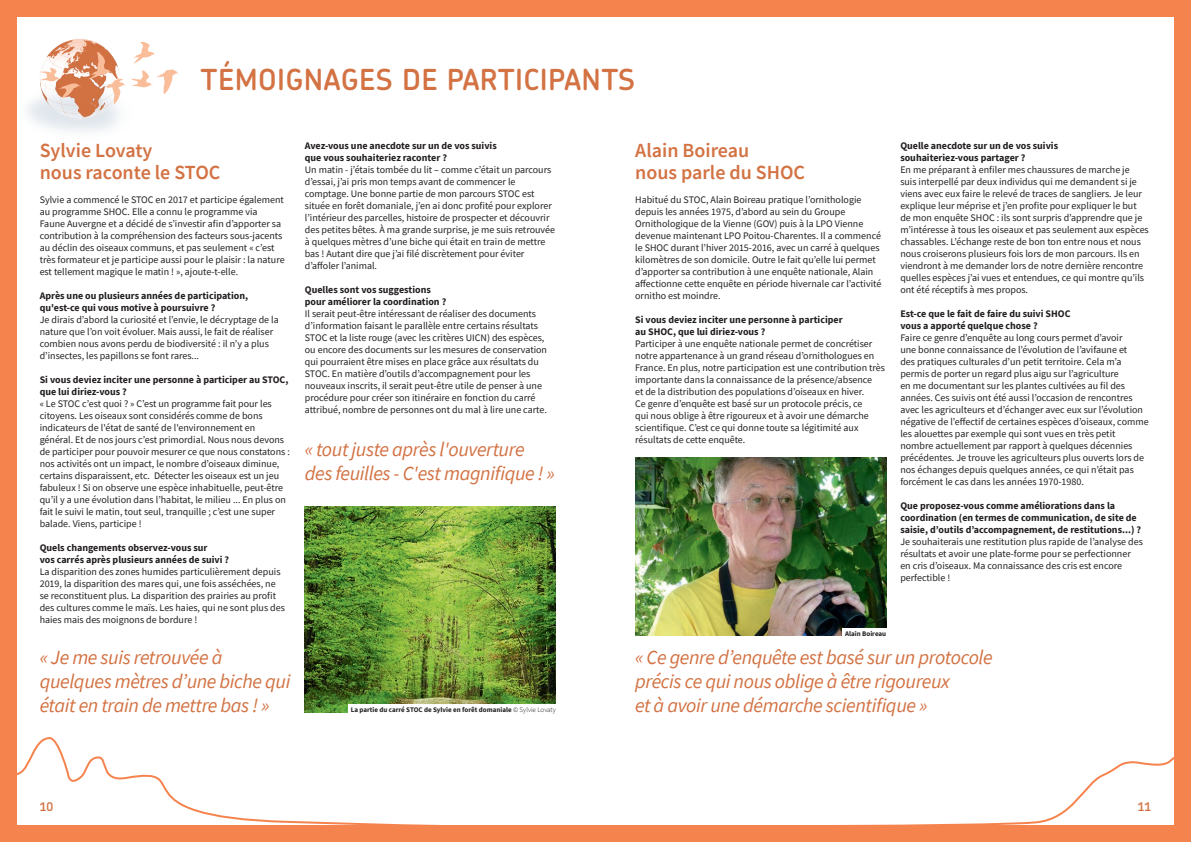
<style>
.page{position:relative;width:1191px;height:842px;background:#f5834e}
.page>*{position:absolute;margin:0;border:0;box-sizing:border-box;transform-origin:0 0}
.t1{font:600 29px "Chevin Pro";letter-spacing:.015em;color:#d37243}
.t2{font:italic 20px/24px "Source Sans Pro";letter-spacing:-.02em;color:#d37243}
.t3{font:600 20px/22px "Source Sans Pro";color:#d37243}
.t4{font:600 12px "Chevin Pro";color:#d37243}
.t5{font:10px/12px "Source Sans Pro";color:#231f20}
.t6{font:700 10px/12px "Source Sans Pro";color:#231f20}
.t7{font:700 7px "Source Sans Pro";color:#231f20}
.s1{font-weight:300}
</style>
<div class="page">
<div style="left:17px;top:17px;width:1157px;height:808px;background:#fff"></div>
<img style="left:27px;top:39px;width:116px;height:93px">
<svg style="left:39px;top:42px;width:140px;height:63px"></svg>
<img style="left:305px;top:506px;width:251px;height:206px">
<div style="left:348px;top:704px;width:211px;height:11px;background:#fff"></div>
<img style="left:635px;top:457px;width:251px;height:179px">
<div style="left:842px;top:628px;width:47px;height:11px;background:#fff"></div>
<svg style="left:17px;top:737px;width:423px;height:88px"></svg>
<svg style="left:842px;top:756px;width:332px;height:69px"></svg>
<h1 class="t1" style="left:201px;top:60px;width:436px">TÉMOIGNAGES DE PARTICIPANTS</h1>
<h2 class="t3" style="left:40px;top:139px;width:182px">Sylvie Lovaty<br>nous raconte le STOC</h2>
<p class="t5" style="left:40px;top:193px;width:246px">Sylvie a commencé le STOC en 2017 et participe également au programme SHOC. Elle a connu le programme via Faune Auvergne et a décidé de s’investir afin d’apporter sa contribution à la compréhension des facteurs sous-jacents au déclin des oiseaux communs, et pas seulement « c’est très formateur et je participe aussi pour le plaisir : la nature est tellement magique le matin ! », ajoute-t-elle.</p>
<p class="t6" style="left:40px;top:289px;width:210px">Après une ou plusieurs années de participation, qu'est-ce qui vous motive à poursuivre ?</p>
<p class="t5" style="left:40px;top:313px;width:241px">Je dirais d’abord la curiosité et l’envie, le décryptage de la nature que l’on voit évoluer. Mais aussi, le fait de réaliser combien nous avons perdu de biodiversité : il n’y a plus d’insectes, les papillons se font rares...</p>
<p class="t6" style="left:40px;top:373px;width:250px">Si vous deviez inciter une personne à participer au STOC, que lui diriez-vous ?</p>
<p class="t5" style="left:40px;top:397px;width:252px">« Le STOC c’est quoi ? » C’est un programme fait pour les citoyens. Les oiseaux sont considérés comme de bons indicateurs de l'état de santé de l'environnement en général. Et de nos jours c’est primordial. Nous nous devons de participer pour pouvoir mesurer ce que nous constatons : nos activités ont un impact, le nombre d’oiseaux diminue, certains disparaissent, etc. Détecter les oiseaux est un jeu fabuleux ! Si on observe une espèce inhabituelle, peut-être qu’il y a une évolution dans l’habitat, le milieu ... En plus on fait le suivi le matin, tout seul, tranquille ; c’est une super balade. Viens, participe !</p>
<p class="t6" style="left:40px;top:541px;width:191px">Quels changements observez-vous sur<br>vos carrés après plusieurs années de suivi ?</p>
<p class="t5" style="left:40px;top:565px;width:247px">La disparition des zones humides particulièrement depuis 2019, la disparition des mares qui, une fois asséchées, ne se reconstituent plus. La disparition des prairies au profit des cultures comme le maïs. Les haies, qui ne sont plus des haies mais des moignons de bordure !</p>
<p class="t6" style="left:305px;top:140px;width:193px">Avez-vous une anecdote sur un de vos suivis que vous souhaiteriez raconter ?</p>
<p class="t5" style="left:305px;top:164px;width:252px">Un matin - j’étais tombée du lit – comme c’était un parcours d’essai, j’ai pris mon temps avant de commencer le comptage. Une bonne partie de mon parcours STOC est située en forêt domaniale, j’en ai donc profité pour explorer l’intérieur des parcelles, histoire de prospecter et découvrir des petites bêtes. À ma grande surprise, je me suis retrouvée à quelques mètres d’une biche qui était en train de mettre bas ! Autant dire que j’ai filé discrètement pour éviter d’affoler l’animal.</p>
<p class="t6" style="left:305px;top:284px;width:143px">Quelles sont vos suggestions pour améliorer la coordination ?</p>
<p class="t5" style="left:305px;top:308px;width:244px">Il serait peut-être intéressant de réaliser des documents d’information faisant le parallèle entre certains résultats STOC et la liste rouge (avec les critères UICN) des espèces, ou encore des documents sur les mesures de conservation qui pourraient être mises en place grâce aux résultats du STOC. En matière d’outils d’accompagnement pour les nouveaux inscrits, il serait peut-être utile de penser à une procédure pour créer son itinéraire en fonction du carré attribué, nombre de personnes ont du mal à lire une carte.</p>
<h2 class="t2" style="left:305px;top:437px;width:251px">« tout juste après l'ouverture des feuilles - C'est magnifique ! »</h2>
<h2 class="t3" style="left:635px;top:139px;width:171px">Alain Boireau<br>nous parle du SHOC</h2>
<p class="t5" style="left:635px;top:193px;width:248px">Habitué du STOC, Alain Boireau pratique l’ornithologie depuis les années 1975, d’abord au sein du Groupe Ornithologique de la Vienne (GOV) puis à la LPO Vienne devenue maintenant LPO Poitou-Charentes. Il a commencé le SHOC durant l’hiver 2015-2016, avec un carré à quelques kilomètres de son domicile. Outre le fait qu’elle lui permet d’apporter sa contribution à une enquête nationale, Alain affectionne cette enquête en période hivernale car l’activité ornitho est moindre.</p>
<p class="t6" style="left:635px;top:313px;width:209px">Si vous deviez inciter une personne à participer au SHOC, que lui diriez-vous ?</p>
<p class="t5" style="left:635px;top:337px;width:251px">Participer à une enquête nationale permet de concrétiser notre appartenance à un grand réseau d’ornithologues en France. En plus, notre participation est une contribution très importante dans la connaissance de la présence/absence<br>et de la distribution des populations d’oiseaux en hiver.<br>Ce genre d’enquête est basé sur un protocole précis, ce<br>qui nous oblige à être rigoureux et à avoir une démarche scientifique. C’est ce qui donne toute sa légitimité aux résultats de cette enquête.</p>
<p class="t6" style="left:900px;top:140px;width:159px">Quelle anecdote sur un de vos suivis souhaiteriez-vous partager ?</p>
<p class="t5" style="left:900px;top:164px;width:250px">En me préparant à enfiler mes chaussures de marche je<br>suis interpellé par deux individus qui me demandent si je viens avec eux faire le relevé de traces de sangliers. Je leur explique leur méprise et j’en profite pour expliquer le but de mon enquête SHOC : ils sont surpris d’apprendre que je m’intéresse à tous les oiseaux et pas seulement aux espèces chassables. L’échange reste de bon ton entre nous et nous nous croiserons plusieurs fois lors de mon parcours. Ils en viendront à me demander lors de notre dernière rencontre quelles espèces j’ai vues et entendues, ce qui montre qu’ils ont été réceptifs à mes propos.</p>
<p class="t6" style="left:900px;top:308px;width:172px">Est-ce que le fait de faire du suivi SHOC vous a apporté quelque chose ?</p>
<p class="t5" style="left:900px;top:332px;width:250px">Faire ce genre d’enquête au long cours permet d’avoir<br>une bonne connaissance de l’évolution de l’avifaune et<br>des pratiques culturales d’un petit territoire. Cela m’a permis de porter un regard plus aigu sur l’agriculture<br>en me documentant sur les plantes cultivées au fil des années. Ces suivis ont été aussi l’occasion de rencontres avec les agriculteurs et d’échanger avec eux sur l’évolution négative de l’effectif de certaines espèces d’oiseaux, comme les alouettes par exemple qui sont vues en très petit nombre actuellement par rapport à quelques décennies précédentes. Je trouve les agriculteurs plus ouverts lors de nos échanges depuis quelques années, ce qui n’était pas forcément le cas dans les années 1970-1980.</p>
<p class="t6" style="left:900px;top:500px;width:242px">Que proposez-vous comme améliorations dans la coordination (en termes de communication, de site de saisie, d’outils d’accompagnement, de restitutions...) ?</p>
<p class="t5" style="left:900px;top:536px;width:244px">Je souhaiterais une restitution plus rapide de l’analyse des résultats et avoir une plate-forme pour se perfectionner en cris d’oiseaux. Ma connaissance des cris est encore perfectible !</p>
<p class="t7" style="left:845px;top:629px;width:43px">Alain Boireau</p>
<h2 class="t2" style="left:40px;top:645px;width:252px">« Je me suis retrouvée à quelques mètres d’une biche qui était en train de mettre bas ! »</h2>
<h2 class="t2" style="left:635px;top:645px;width:359px">« Ce genre d’enquête est basé sur un protocole précis ce qui nous oblige à être rigoureux<br>et à avoir une démarche scientifique »</h2>
<p class="t7" style="left:351px;top:705px;width:207px">La partie du carré STOC de Sylvie en forêt domaniale <span class="s1">© Sylvie Lovaty</span></p>
<p class="t4" style="left:40px;top:799px;width:15px">10</p>
<p class="t4" style="left:1137px;top:799px;width:15px">11</p>
</div>
